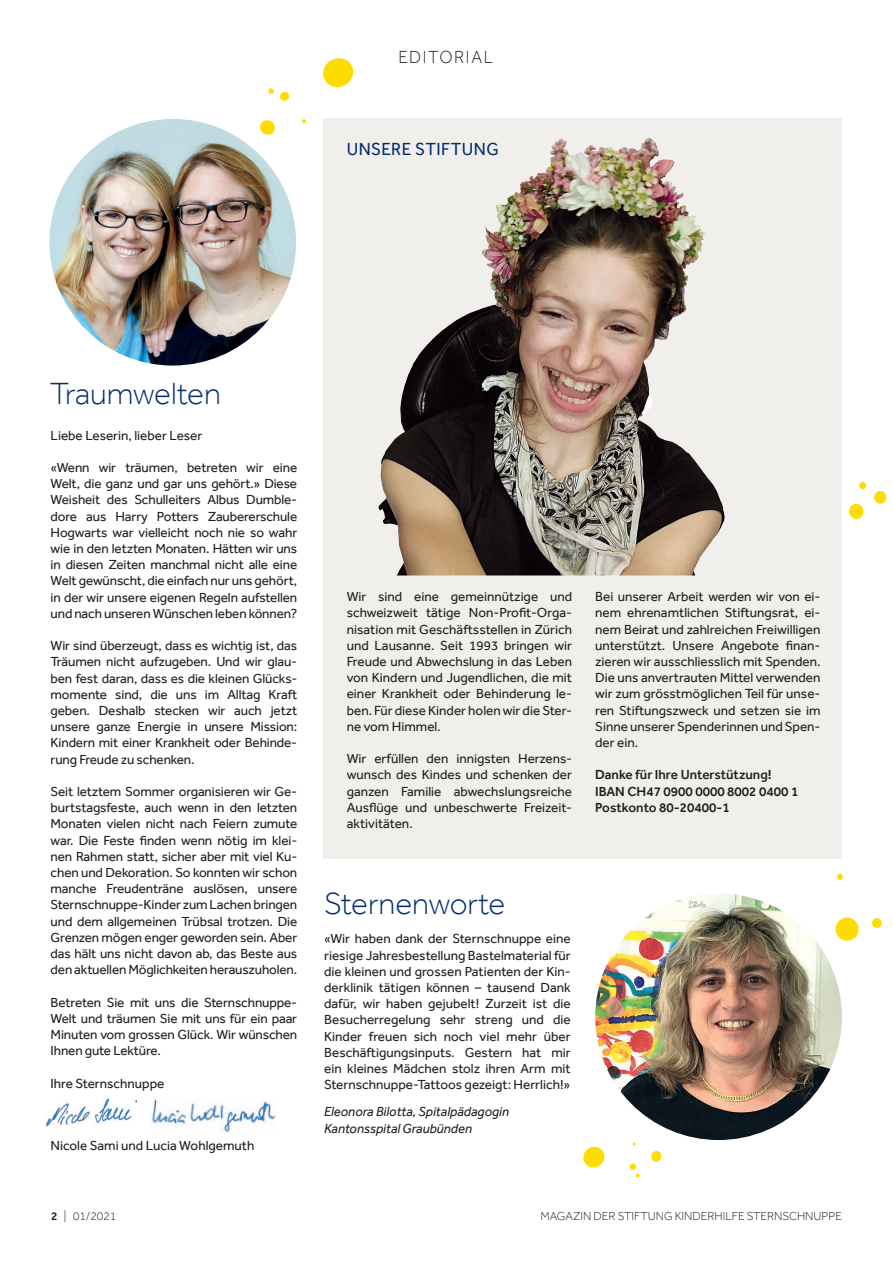
<style>
.page{position:relative;width:893px;height:1263px;background:#fff}
.page>*{position:absolute;margin:0;border:0;box-sizing:border-box;transform-origin:0 0}
.t1{font:300 31.5px "Effra";color:#052d6f}
.t2{font:18px "Effra";letter-spacing:.02em;color:#052d6f;scale:.95 1}
.t3{font:300 18px "Effra";letter-spacing:.09em;color:#231f20;scale:.95 1}
.t4{font:13.5px/16.2px "Effra";letter-spacing:-.01em;color:#231f20;text-align:justify}
.t5{font:500 13.5px/16.2px "Effra";color:#231f20}
.t6{font:italic 13.5px/16.2px "Effra";color:#231f20}
.t7{font:300 11.85px "Effra";color:#231f20}
.s1{font-weight:500}
</style>
<div class="page">
<img style="left:46px;top:1098px;width:90px;height:29px">
<img style="left:152px;top:1099px;width:124px;height:34px">
<svg style="left:323px;top:119px;width:519px;height:740px;fill:#f0efec"></svg>
<svg style="left:583px;top:1146px;width:22px;height:22px"></svg>
<div style="left:630px;top:1163px;width:6px;height:7px;background:#ffdc01;border-radius:50%"></div>
<div style="left:651px;top:1151px;width:10px;height:11px;background:#ffdc01;border-radius:50%"></div>
<svg style="left:636px;top:1173px;width:4px;height:5px"></svg>
<img style="left:595px;top:893px;width:247px;height:247px;border-radius:123px">
<svg style="left:835px;top:917px;width:24px;height:24px"></svg>
<svg style="left:872px;top:918px;width:10px;height:10px"></svg>
<svg style="left:837px;top:873px;width:6px;height:7px"></svg>
<svg style="left:323px;top:58px;width:31px;height:30px"></svg>
<svg style="left:260px;top:120px;width:15px;height:15px"></svg>
<svg style="left:268px;top:88px;width:22px;height:13px"></svg>
<svg style="left:302px;top:119px;width:4px;height:4px"></svg>
<svg style="left:849px;top:503px;width:15px;height:16px"></svg>
<div style="left:874px;top:491px;width:13px;height:13px;background:#ffdc01;border-radius:6px"></div>
<div style="left:859px;top:482px;width:7px;height:7px;background:#ffdc01;border-radius:50%"></div>
<img style="left:49px;top:119px;width:247px;height:247px;border-radius:123px">
<img style="left:555px;top:138px;width:92px;height:19px">
<h2 class="t3" style="left:398px;top:46px;width:101px">EDITORIAL</h2>
<h2 class="t2" style="left:347px;top:138px;width:161px">UNSERE STIFTUNG</h2>
<h1 class="t1" style="left:50px;top:375px;width:173px">Traumwelten</h1>
<p class="t4" style="left:51px;top:427px;width:153px">Liebe Leserin, lieber Leser</p>
<p class="t4" style="left:51px;top:459px;width:248px">«Wenn wir träumen, betreten wir eine Welt, die ganz und gar uns gehört.» Diese Weisheit des Schulleiters Albus Dumble&shy;dore aus Harry Potters Zaubererschule Hogwarts war vielleicht noch nie so wahr wie in den letzten Monaten. Hätten wir uns in diesen Zeiten manchmal nicht alle eine Welt gewünscht, die einfach nur uns gehört, in der wir unsere eigenen Regeln aufstellen und nach unseren Wünschen leben können?</p>
<p class="t4" style="left:51px;top:637px;width:248px">Wir sind überzeugt, dass es wichtig ist, das Träumen nicht aufzugeben. Und wir glau&shy;ben fest daran, dass es die kleinen Glücks&shy;momente sind, die uns im Alltag Kraft geben. Deshalb stecken wir auch jetzt unsere ganze Energie in unsere Mission:<br>Kindern mit einer Krankheit oder Behinde&shy;rung Freude zu schenken.</p>
<p class="t4" style="left:51px;top:783px;width:248px">Seit letztem Sommer organisieren wir Ge&shy;burtstagsfeste, auch wenn in den letzten Monaten vielen nicht nach Feiern zumute war. Die Feste finden wenn nötig im klei&shy;nen Rahmen statt, sicher aber mit viel Ku&shy;chen und Dekoration. So konnten wir schon manche Freudenträne auslösen, unsere Sternschnuppe-Kinder zum Lachen bringen und dem allgemeinen Trübsal trotzen. Die Grenzen mögen enger geworden sein. Aber das hält uns nicht davon ab, das Beste aus den aktuellen Möglichkeiten herauszuholen.</p>
<p class="t4" style="left:51px;top:994px;width:248px">Betreten Sie mit uns die Sternschnuppe-Welt und träumen Sie mit uns für ein paar Minuten vom grossen Glück. Wir wünschen Ihnen gute Lektüre.</p>
<p class="t4" style="left:51px;top:1075px;width:115px">Ihre Sternschnuppe</p>
<p class="t4" style="left:51px;top:1137px;width:205px">Nicole Sami und Lucia Wohlgemuth</p>
<p class="t4" style="left:347px;top:588px;width:227px">Wir sind eine gemeinnützige und schweizweit tätige Non-Profit-Orga&shy;nisation mit Geschäftsstellen in Zürich und Lausanne. Seit 1993 bringen wir Freude und Abwechslung in das Leben von Kindern und Jugendlichen, die mit einer Krankheit oder Behinderung le&shy;ben. Für diese Kinder holen wir die Ster&shy;ne vom Himmel.</p>
<p class="t4" style="left:347px;top:750px;width:227px">Wir erfüllen den innigsten Herzens&shy;wunsch des Kindes und schenken der ganzen Familie abwechslungsreiche Ausflüge und unbeschwerte Freizeit&shy;aktivitäten.</p>
<p class="t4" style="left:595px;top:588px;width:227px">Bei unserer Arbeit werden wir von ei&shy;nem ehrenamtlichen Stiftungsrat, ei&shy;nem Beirat und zahlreichen Freiwilligen unterstützt. Unsere Angebote finan&shy;zieren wir ausschliesslich mit Spenden.<br>Die uns anvertrauten Mittel verwenden wir zum grösstmöglichen Teil für unse&shy;ren Stiftungszweck und setzen sie im Sinne unserer Spenderinnen und Spen&shy;der ein.</p>
<p class="t5" style="left:595px;top:767px;width:205px">Danke für Ihre Unterstützung!<br>IBAN CH47 0900 0000 8002 0400 1<br>Postkonto 80-20400-1</p>
<h1 class="t1" style="left:324px;top:885px;width:183px">Sternenworte</h1>
<p class="t4" style="left:324px;top:931px;width:248px">«Wir haben dank der Sternschnuppe eine riesige Jahresbestellung Bastelmaterial für die kleinen und grossen Patienten der Kin&shy;derklinik tätigen können – tausend Dank dafür, wir haben gejubelt! Zurzeit ist die Besucherregelung sehr streng und die Kinder freuen sich noch viel mehr über Beschäftigungsinputs. Gestern hat mir ein kleines Mädchen stolz ihren Arm mit Sternschnuppe-Tattoos gezeigt: Herrlich!»</p>
<p class="t6" style="left:324px;top:1104px;width:187px">Eleonora Bilotta, Spitalpädagogin<br>Kantonsspital Graubünden</p>
<p class="t7" style="left:51px;top:1209px;width:67px"><span class="s1">2</span> | 01/2021</p>
<p class="t7" style="left:540px;top:1209px;width:303px">MAGAZIN DER STIFTUNG KINDERHILFE STERNSCHNUPPE</p>
</div>
